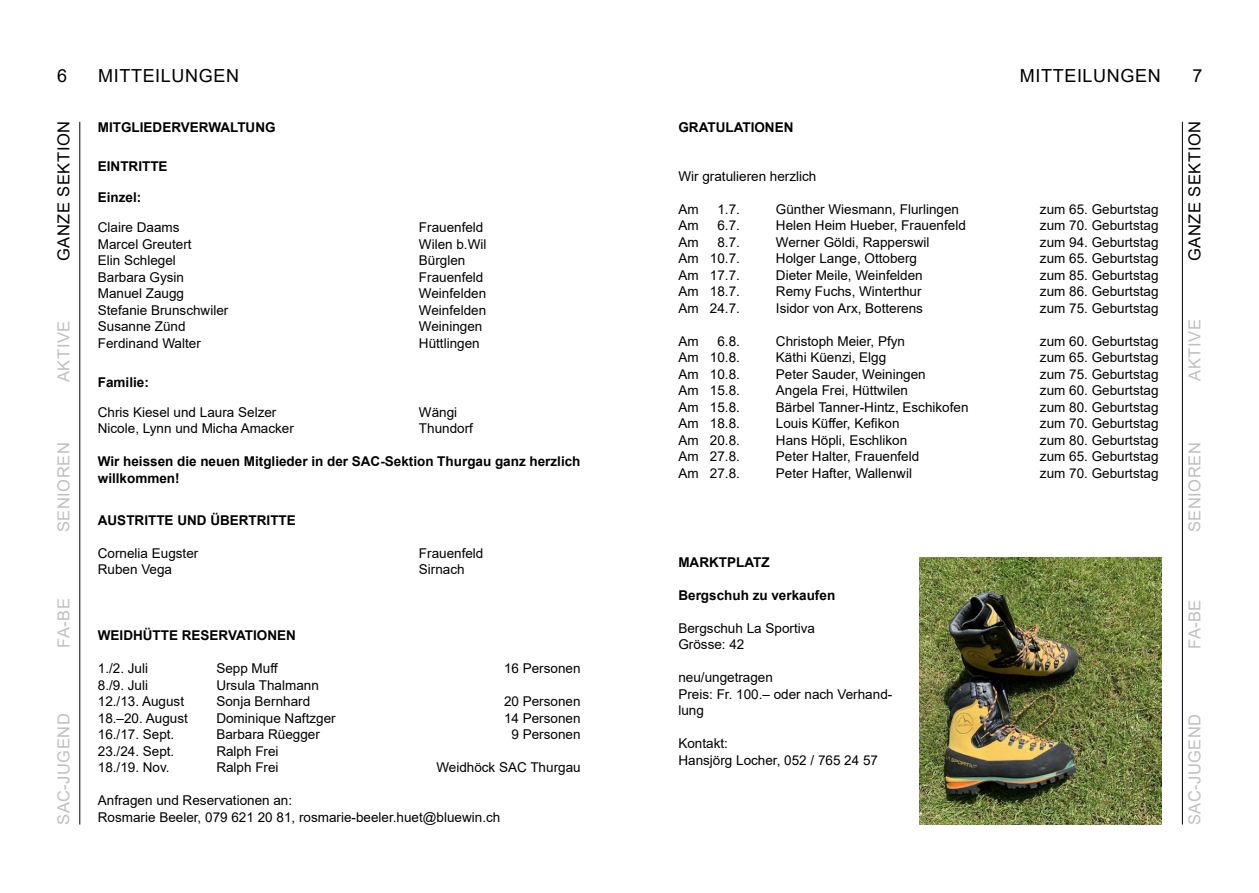
<style>
.page{position:relative;width:1259px;height:893px;background:#fff}
.page>*{position:absolute;margin:0;border:0;box-sizing:border-box;transform-origin:0 0}
.t1{font:18px "Arial";letter-spacing:.035em;color:#000}
.t2{font:16.5px "Arial";letter-spacing:.03em;color:#c0c0c0}
.t3{font:16.5px "Arial";letter-spacing:.035em;color:#000}
.t4{font:13.5px/16.5px "Arial";color:#000}
.t5{font:700 13.5px/16.5px "Arial";color:#000}
</style>
<div class="page">
<hr style="left:79px;top:122px;width:1px;height:702px;background:#000">
<hr style="left:1182px;top:122px;width:1px;height:702px;background:#000">
<img style="left:919px;top:557px;width:242px;height:267px">
<h1 class="t1" style="left:98px;top:64px;width:142px">MITTEILUNGEN</h1>
<h1 class="t1" style="left:1019px;top:64px;width:142px">MITTEILUNGEN</h1>
<h1 class="t1" style="left:1192px;top:64px;width:12px">7</h1>
<p class="t5" style="left:98px;top:119px;width:179px">MITGLIEDERVERWALTUNG</p>
<p class="t5" style="left:98px;top:158px;width:71px">EINTRITTE</p>
<p class="t5" style="left:98px;top:189px;width:45px">Einzel:</p>
<p class="t4" style="left:98px;top:219px;width:83px">Claire Daams</p>
<p class="t4" style="left:419px;top:219px;width:66px">Frauenfeld</p>
<p class="t4" style="left:98px;top:236px;width:95px">Marcel Greutert</p>
<p class="t4" style="left:419px;top:236px;width:69px">Wilen b.Wil</p>
<p class="t4" style="left:98px;top:252px;width:80px">Elin Schlegel</p>
<p class="t4" style="left:419px;top:252px;width:48px">Bürglen</p>
<p class="t4" style="left:98px;top:269px;width:88px">Barbara Gysin</p>
<p class="t4" style="left:419px;top:269px;width:66px">Frauenfeld</p>
<p class="t4" style="left:98px;top:285px;width:88px">Manuel Zaugg</p>
<p class="t4" style="left:419px;top:285px;width:69px">Weinfelden</p>
<p class="t4" style="left:98px;top:302px;width:132px">Stefanie Brunschwiler</p>
<p class="t4" style="left:419px;top:302px;width:69px">Weinfelden</p>
<p class="t4" style="left:98px;top:318px;width:89px">Susanne Zünd</p>
<p class="t4" style="left:419px;top:318px;width:65px">Weiningen</p>
<p class="t4" style="left:98px;top:335px;width:105px">Ferdinand Walter</p>
<p class="t4" style="left:419px;top:335px;width:62px">Hüttlingen</p>
<p class="t5" style="left:98px;top:374px;width:53px">Familie:</p>
<p class="t4" style="left:98px;top:404px;width:180px">Chris Kiesel und Laura Selzer</p>
<p class="t4" style="left:419px;top:404px;width:40px">Wängi</p>
<p class="t4" style="left:98px;top:420px;width:198px">Nicole, Lynn und Micha Amacker</p>
<p class="t4" style="left:419px;top:420px;width:56px">Thundorf</p>
<p class="t5" style="left:98px;top:453px;width:484px">Wir heissen die neuen Mitglieder in der SAC-Sektion Thurgau ganz herzlich willkommen!</p>
<p class="t5" style="left:98px;top:512px;width:199px">AUSTRITTE UND ÜBERTRITTE</p>
<p class="t4" style="left:98px;top:545px;width:102px">Cornelia Eugster</p>
<p class="t4" style="left:419px;top:545px;width:66px">Frauenfeld</p>
<p class="t4" style="left:98px;top:561px;width:76px">Ruben Vega</p>
<p class="t4" style="left:419px;top:561px;width:47px">Sirnach</p>
<h1 class="t1" style="left:57px;top:64px;width:12px">6</h1>
<p class="t5" style="left:678px;top:119px;width:116px">GRATULATIONEN</p>
<p class="t4" style="left:678px;top:168px;width:140px">Wir gratulieren herzlich</p>
<p class="t4" style="left:678px;top:201px;width:22px">Am</p>
<p class="t4" style="left:717px;top:201px;width:24px">1.7.</p>
<p class="t4" style="left:776px;top:201px;width:185px">Günther Wiesmann, Flurlingen</p>
<p class="t4" style="left:1040px;top:201px;width:120px">zum 65. Geburtstag</p>
<p class="t4" style="left:678px;top:217px;width:22px">Am</p>
<p class="t4" style="left:717px;top:217px;width:24px">6.7.</p>
<p class="t4" style="left:776px;top:217px;width:191px">Helen Heim Hueber, Frauenfeld</p>
<p class="t4" style="left:1040px;top:217px;width:120px">zum 70. Geburtstag</p>
<p class="t4" style="left:678px;top:234px;width:22px">Am</p>
<p class="t4" style="left:717px;top:234px;width:24px">8.7.</p>
<p class="t4" style="left:776px;top:234px;width:155px">Werner Göldi, Rapperswil</p>
<p class="t4" style="left:1040px;top:234px;width:120px">zum 94. Geburtstag</p>
<p class="t4" style="left:678px;top:250px;width:63px">Am 10.7.</p>
<p class="t4" style="left:776px;top:250px;width:143px">Holger Lange, Ottoberg</p>
<p class="t4" style="left:1040px;top:250px;width:120px">zum 65. Geburtstag</p>
<p class="t4" style="left:678px;top:267px;width:63px">Am 17.7.</p>
<p class="t4" style="left:776px;top:267px;width:148px">Dieter Meile, Weinfelden</p>
<p class="t4" style="left:1040px;top:267px;width:120px">zum 85. Geburtstag</p>
<p class="t4" style="left:678px;top:283px;width:63px">Am 18.7.</p>
<p class="t4" style="left:776px;top:283px;width:147px">Remy Fuchs, Winterthur</p>
<p class="t4" style="left:1040px;top:283px;width:120px">zum 86. Geburtstag</p>
<p class="t4" style="left:678px;top:300px;width:63px">Am 24.7.</p>
<p class="t4" style="left:776px;top:300px;width:149px">Isidor von Arx, Botterens</p>
<p class="t4" style="left:1040px;top:300px;width:120px">zum 75. Geburtstag</p>
<p class="t4" style="left:678px;top:333px;width:22px">Am</p>
<p class="t4" style="left:717px;top:333px;width:24px">6.8.</p>
<p class="t4" style="left:776px;top:333px;width:131px">Christoph Meier, Pfyn</p>
<p class="t4" style="left:1040px;top:333px;width:120px">zum 60. Geburtstag</p>
<p class="t4" style="left:678px;top:349px;width:63px">Am 10.8.</p>
<p class="t4" style="left:776px;top:349px;width:112px">Käthi Küenzi, Elgg</p>
<p class="t4" style="left:1040px;top:349px;width:120px">zum 65. Geburtstag</p>
<p class="t4" style="left:678px;top:366px;width:63px">Am 10.8.</p>
<p class="t4" style="left:776px;top:366px;width:151px">Peter Sauder, Weiningen</p>
<p class="t4" style="left:1040px;top:366px;width:120px">zum 75. Geburtstag</p>
<p class="t4" style="left:678px;top:382px;width:63px">Am 15.8.</p>
<p class="t4" style="left:776px;top:382px;width:134px">Angela Frei, Hüttwilen</p>
<p class="t4" style="left:1040px;top:382px;width:120px">zum 60. Geburtstag</p>
<p class="t4" style="left:678px;top:399px;width:63px">Am 15.8.</p>
<p class="t4" style="left:776px;top:399px;width:194px">Bärbel Tanner-Hintz, Eschikofen</p>
<p class="t4" style="left:1040px;top:399px;width:120px">zum 80. Geburtstag</p>
<p class="t4" style="left:678px;top:415px;width:63px">Am 18.8.</p>
<p class="t4" style="left:776px;top:415px;width:125px">Louis Küffer, Kefikon</p>
<p class="t4" style="left:1040px;top:415px;width:120px">zum 70. Geburtstag</p>
<p class="t4" style="left:678px;top:432px;width:63px">Am 20.8.</p>
<p class="t4" style="left:776px;top:432px;width:133px">Hans Höpli, Eschlikon</p>
<p class="t4" style="left:1040px;top:432px;width:120px">zum 80. Geburtstag</p>
<p class="t4" style="left:678px;top:448px;width:63px">Am 27.8.</p>
<p class="t4" style="left:776px;top:448px;width:145px">Peter Halter, Frauenfeld</p>
<p class="t4" style="left:1040px;top:448px;width:120px">zum 65. Geburtstag</p>
<p class="t4" style="left:678px;top:465px;width:63px">Am 27.8.</p>
<p class="t4" style="left:776px;top:465px;width:138px">Peter Hafter, Wallenwil</p>
<p class="t4" style="left:1040px;top:465px;width:120px">zum 70. Geburtstag</p>
<p class="t3" style="left:1183px;top:261px;width:142px;rotate:-90deg">GANZE SEKTION</p>
<p class="t3" style="left:52px;top:261px;width:142px;rotate:-90deg">GANZE SEKTION</p>
<p class="t2" style="left:52px;top:382px;width:63px;rotate:-90deg">AKTIVE</p>
<p class="t2" style="left:1183px;top:381px;width:63px;rotate:-90deg">AKTIVE</p>
<p class="t2" style="left:52px;top:532px;width:91px;rotate:-90deg">SENIOREN</p>
<p class="t2" style="left:1183px;top:532px;width:91px;rotate:-90deg">SENIOREN</p>
<p class="t5" style="left:678px;top:554px;width:93px">MARKTPLATZ</p>
<p class="t5" style="left:678px;top:587px;width:158px">Bergschuh zu verkaufen</p>
<p class="t4" style="left:678px;top:620px;width:138px">Bergschuh La Sportiva<br>Grösse: 42</p>
<p class="t4" style="left:678px;top:669px;width:215px">neu/ungetragen<br>Preis: Fr. 100.– oder nach Verhand&shy;lung</p>
<p class="t4" style="left:678px;top:735px;width:201px">Kontakt:<br>Hansjörg Locher, 052 / 765 24 57</p>
<p class="t2" style="left:52px;top:648px;width:51px;rotate:-90deg">FA-BE</p>
<p class="t2" style="left:1183px;top:649px;width:51px;rotate:-90deg">FA-BE</p>
<p class="t5" style="left:98px;top:627px;width:200px">WEIDHÜTTE RESERVATIONEN</p>
<p class="t4" style="left:98px;top:660px;width:52px">1./2. Juli</p>
<p class="t4" style="left:216px;top:660px;width:63px">Sepp Muff</p>
<p class="t4" style="left:504px;top:660px;width:78px">16 Personen</p>
<p class="t4" style="left:98px;top:677px;width:52px">8./9. Juli</p>
<p class="t4" style="left:216px;top:677px;width:104px">Ursula Thalmann</p>
<p class="t4" style="left:98px;top:693px;width:88px">12./13. August</p>
<p class="t4" style="left:216px;top:693px;width:95px">Sonja Bernhard</p>
<p class="t4" style="left:504px;top:693px;width:78px">20 Personen</p>
<p class="t4" style="left:98px;top:710px;width:92px">18.–20. August</p>
<p class="t4" style="left:216px;top:710px;width:121px">Dominique Naftzger</p>
<p class="t4" style="left:504px;top:710px;width:78px">14 Personen</p>
<p class="t4" style="left:98px;top:726px;width:78px">16./17. Sept.</p>
<p class="t4" style="left:216px;top:726px;width:105px">Barbara Rüegger</p>
<p class="t4" style="left:511px;top:726px;width:71px">9 Personen</p>
<p class="t4" style="left:98px;top:743px;width:78px">23./24. Sept.</p>
<p class="t4" style="left:216px;top:743px;width:64px">Ralph Frei</p>
<p class="t4" style="left:98px;top:759px;width:73px">18./19. Nov.</p>
<p class="t4" style="left:216px;top:759px;width:64px">Ralph Frei</p>
<p class="t4" style="left:436px;top:759px;width:146px">Weidhöck SAC Thurgau</p>
<p class="t4" style="left:98px;top:792px;width:404px">Anfragen und Reservationen an:<br>Rosmarie Beeler, 079 621 20 81, rosmarie-beeler.huet@bluewin.ch</p>
<p class="t2" style="left:52px;top:825px;width:113px;rotate:-90deg">SAC-JUGEND</p>
<p class="t2" style="left:1183px;top:825px;width:113px;rotate:-90deg">SAC-JUGEND</p>
</div>
